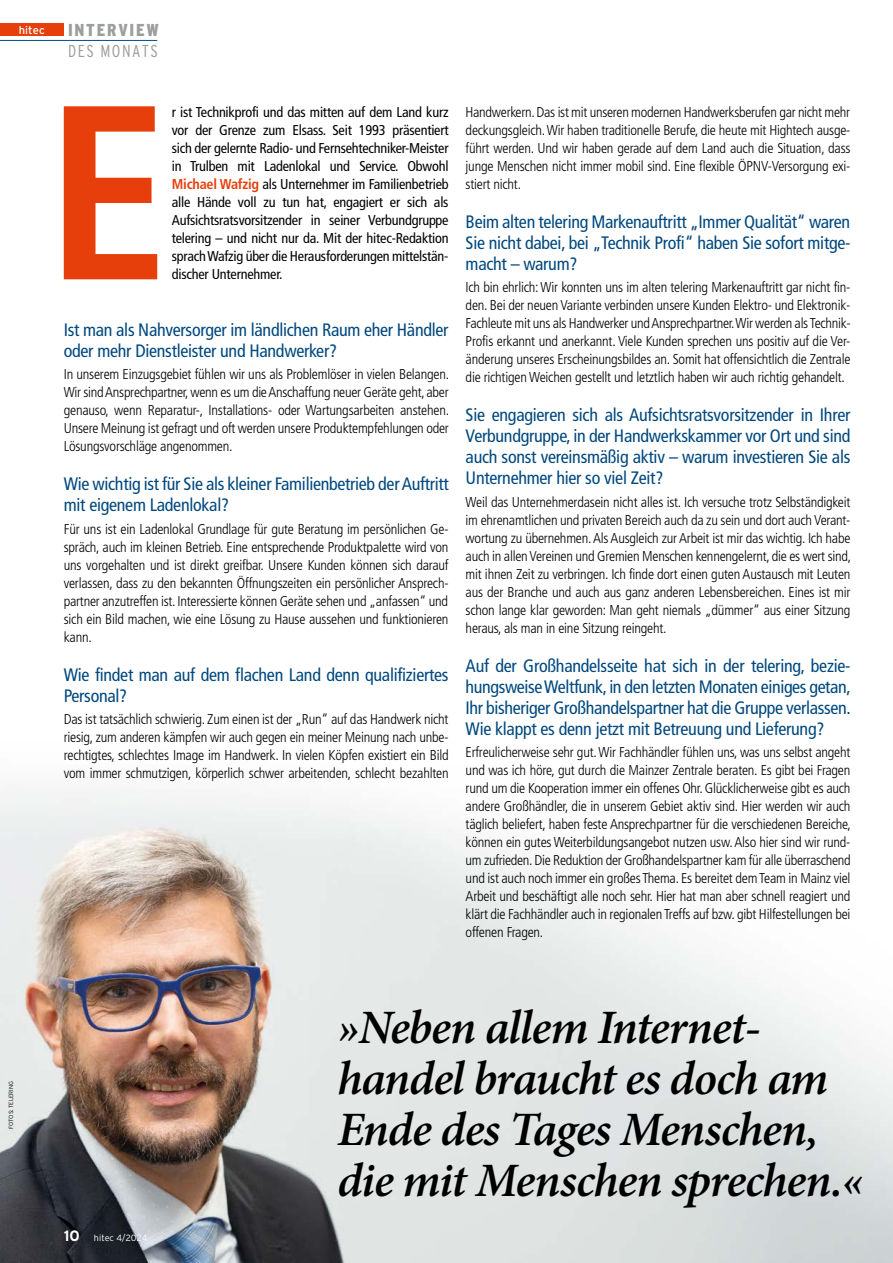
<style>
.page{position:relative;width:893px;height:1263px;background:#fff}
.page>*{position:absolute;margin:0;border:0;box-sizing:border-box;transform-origin:0 0}
.t1{font:italic 600 48px/51px "Minion Pro";letter-spacing:-.025em;color:#000}
.t2{font:condensed 18px/21px "Frutigercondensed 57";letter-spacing:-.015em;color:#00487e;text-align:justify}
.t3{font:900 17.25px "Interstate Condensed";letter-spacing:.1em;color:#9c9d9d}
.t4{font:300 17.25px "Interstate Condensed";letter-spacing:.085em;color:#9c9d9d}
.t5{font:14.25px/18px "Frutigercondensed 47 Light Cond";letter-spacing:-.015em;color:#000;text-align:justify}
.t6{font:condensed 14.25px/18px "Frutigercondensed 57";letter-spacing:-.015em;color:#000;text-align:justify}
.t7{font:11.25px "Interstate";color:#fff}
.t8{font:300 9px "Interstate";color:#fff}
.t9{font:300 6px "Interstate";letter-spacing:-.015em;color:#000}
.s1{font-family:"Frutigercondensed 67 Bold Cond";font-stretch:normal;color:#e73f0c}
.s2{font-weight:700;font-size:15px}
</style>
<div class="page">
<hr style="left:892px;top:0;width:1px;height:1263px;background:#e9f2f7">
<hr style="left:0;top:40px;width:157px;height:1px;background:#00508c">
<div style="left:0;top:24px;width:64px;height:12px;background:#e73f0c"></div>
<div style="left:0;top:706px;width:893px;height:557px;background:#fff"></div>
<img style="left:0;top:790px;width:893px;height:473px">
<svg style="left:64px;top:106px;width:93px;height:173px"></svg>
<p class="t7" style="left:19px;top:24px;width:28px">hitec</p>
<p class="t3" style="left:68px;top:20px;width:92px">INTERVIEW</p>
<p class="t4" style="left:68px;top:41px;width:92px">DES MONATS</p>
<p class="t6" style="left:172px;top:103px;width:278px">r ist Technikprofi und das mitten auf dem Land kurz vor der Grenze zum Elsass. Seit 1993 präsentiert sich der gelernte Radio- und Fernsehtechniker-Meister in Trulben mit Ladenlokal und Service. Obwohl <span class="s1">Michael Wafzig</span> als Unternehmer im Familienbetrieb alle Hände voll zu tun hat, engagiert er sich als Aufsichtsratsvorsitzender in seiner Verbundgruppe telering – und nicht nur da. Mit der hitec-Redaktion sprach Wafzig über die Herausforderungen mittelstän&shy;discher Unternehmer.</p>
<p class="t2" style="left:64px;top:319px;width:386px">Ist man als Nahversorger im ländlichen Raum eher Händler oder mehr Dienstleister und Handwerker?</p>
<p class="t5" style="left:64px;top:366px;width:387px">In unserem Einzugsgebiet fühlen wir uns als Problemlöser in vielen Belangen.<br>Wir sind Ansprechpartner, wenn es um die Anschaffung neuer Geräte geht, aber genauso, wenn Reparatur-, Installations- oder Wartungsarbeiten anstehen.<br>Unsere Meinung ist gefragt und oft werden unsere Produktempfehlungen oder Lösungsvorschläge angenommen.</p>
<p class="t2" style="left:64px;top:474px;width:387px">Wie wichtig ist für Sie als kleiner Familienbetrieb der Auftritt mit eigenem Ladenlokal?</p>
<p class="t5" style="left:64px;top:520px;width:386px">Für uns ist ein Ladenlokal Grundlage für gute Beratung im persönlichen Ge&shy;spräch, auch im kleinen Betrieb. Eine entsprechende Produktpalette wird von uns vorgehalten und ist direkt greifbar. Unsere Kunden können sich darauf verlassen, dass zu den bekannten Öffnungszeiten ein persönlicher Ansprech&shy;partner anzutreffen ist. Interessierte können Geräte sehen und „anfassen“ und sich ein Bild machen, wie eine Lösung zu Hause aussehen und funktionieren kann.</p>
<p class="t2" style="left:64px;top:664px;width:386px">Wie findet man auf dem flachen Land denn qualifiziertes<br>Personal?</p>
<p class="t5" style="left:64px;top:710px;width:386px">Das ist tatsächlich schwierig. Zum einen ist der „Run“ auf das Handwerk nicht riesig, zum anderen kämpfen wir auch gegen ein meiner Meinung nach unbe&shy;rechtigtes, schlechtes Image im Handwerk. In vielen Köpfen existiert ein Bild vom immer schmutzigen, körperlich schwer arbeitenden, schlecht bezahlten</p>
<p class="t5" style="left:466px;top:103px;width:386px">Handwerkern. Das ist mit unseren modernen Handwerksberufen gar nicht mehr deckungsgleich. Wir haben traditionelle Berufe, die heute mit Hightech ausge&shy;führt werden. Und wir haben gerade auf dem Land auch die Situation, dass junge Menschen nicht immer mobil sind. Eine flexible ÖPNV-Versorgung exi&shy;stiert nicht.</p>
<p class="t2" style="left:466px;top:211px;width:386px">Beim alten telering Markenauftritt „Immer Qualität“ waren Sie nicht dabei, bei „Technik Profi“ haben Sie sofort mitge&shy;macht – warum?</p>
<p class="t5" style="left:466px;top:279px;width:387px">Ich bin ehrlich: Wir konnten uns im alten telering Markenauftritt gar nicht fin&shy;den. Bei der neuen Variante verbinden unsere Kunden Elektro- und Elektronik-Fachleute mit uns als Handwerker und Ansprechpartner. Wir werden als Technik-Profis erkannt und anerkannt. Viele Kunden sprechen uns positiv auf die Ver&shy;änderung unseres Erscheinungsbildes an. Somit hat offensichtlich die Zentrale die richtigen Weichen gestellt und letztlich haben wir auch richtig gehandelt.</p>
<p class="t2" style="left:466px;top:405px;width:386px">Sie engagieren sich als Aufsichtsratsvorsitzender in Ihrer Verbundgruppe, in der Handwerkskammer vor Ort und sind auch sonst vereinsmäßig aktiv – warum investieren Sie als Unternehmer hier so viel Zeit?</p>
<p class="t5" style="left:466px;top:493px;width:387px">Weil das Unternehmerdasein nicht alles ist. Ich versuche trotz Selbständigkeit im ehrenamtlichen und privaten Bereich auch da zu sein und dort auch Verant&shy;wortung zu übernehmen. Als Ausgleich zur Arbeit ist mir das wichtig. Ich habe auch in allen Vereinen und Gremien Menschen kennengelernt, die es wert sind, mit ihnen Zeit zu verbringen. Ich finde dort einen guten Austausch mit Leuten aus der Branche und auch aus ganz anderen Lebensbereichen. Eines ist mir schon lange klar geworden: Man geht niemals „dümmer“ aus einer Sitzung heraus, als man in eine Sitzung reingeht.</p>
<p class="t2" style="left:466px;top:655px;width:387px">Auf der Großhandelsseite hat sich in der telering, bezie&shy;hungsweise Weltfunk, in den letzten Monaten einiges getan, Ihr bisheriger Großhandelspartner hat die Gruppe verlassen.<br>Wie klappt es denn jetzt mit Betreuung und Lieferung?</p>
<p class="t5" style="left:466px;top:743px;width:387px">Erfreulicherweise sehr gut. Wir Fachhändler fühlen uns, was uns selbst angeht und was ich höre, gut durch die Mainzer Zentrale beraten. Es gibt bei Fragen rund um die Kooperation immer ein offenes Ohr. Glücklicherweise gibt es auch andere Großhändler, die in unserem Gebiet aktiv sind. Hier werden wir auch täglich beliefert, haben feste Ansprechpartner für die verschiedenen Bereiche, können ein gutes Weiterbildungsangebot nutzen usw. Also hier sind wir rund&shy;um zufrieden. Die Reduktion der Großhandelspartner kam für alle überraschend und ist auch noch immer ein großes Thema. Es bereitet dem Team in Mainz viel Arbeit und beschäftigt alle noch sehr. Hier hat man aber schnell reagiert und klärt die Fachhändler auch in regionalen Treffs auf bzw. gibt Hilfestellungen bei offenen Fragen.</p>
<p class="t9" style="left:8px;top:1129px;width:49px;rotate:-90deg">FOTOS: TELERING</p>
<p class="t8" style="left:64px;top:1233px;width:85px"><span class="s2">10</span> hitec 4/2024</p>
<h1 class="t1" style="left:337px;top:1001px;width:528px">»Neben allem Internet&shy;handel braucht es doch am<br>Ende des Tages Menschen, die mit Menschen sprechen.«</h1>
</div>
